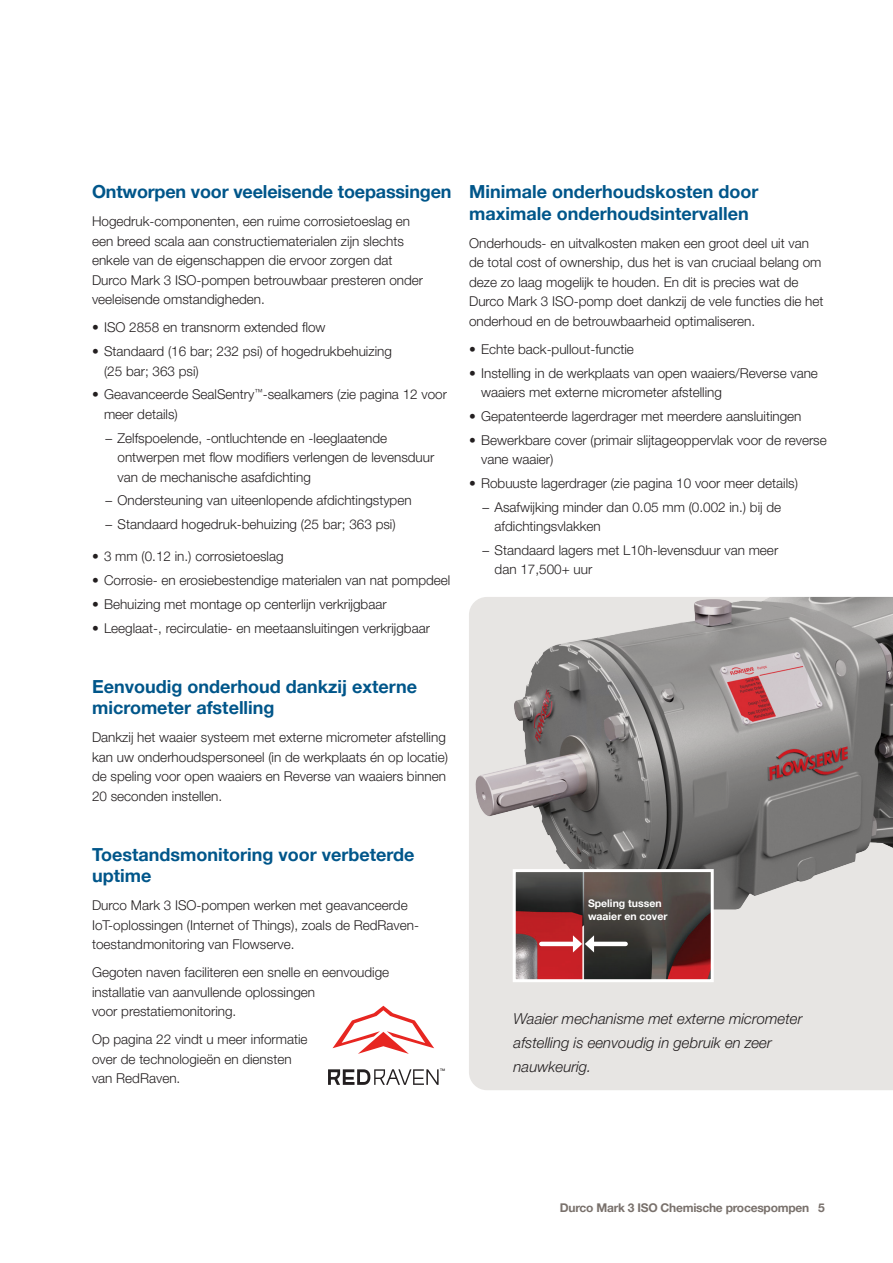
<style>
.page{position:relative;width:893px;height:1263px;background:#fff}
.page>*{position:absolute;margin:0;border:0;box-sizing:border-box;transform-origin:0 0}
.Subhead_Level_1__blue{font:700 18px/21.6px "Helvetica Neue LT Pro";color:#00568a}
.t1{font:italic 300 15px/24px "Helvetica Neue LT Pro";color:#231f20}
.Body_copy{font:300 13.5px/19.5px "Helvetica Neue LT Pro";color:#231f20}
.t2{font:700 12px "Helvetica Neue LT Pro";letter-spacing:-.02em;color:#79716c}
.Footnote{font:700 10.5px/12.6px "Helvetica Neue LT Pro";color:#fff}
.t3{font:500 3.3px "Helvetica Neue LT Std";color:#231f20}
</style>
<div class="page">
<div style="left:469px;top:909px;width:424px;height:181px;background:#e7e5e3"></div>
<img style="left:469px;top:597px;width:424px;height:312px">
<img style="left:517px;top:873px;width:193px;height:105px">
<div style="left:513px;top:869px;width:201px;height:113px;border:3px solid #fff"></div>
<hr style="left:591px;top:942px;width:35px;height:4px;background:#fff">
<hr style="left:541px;top:942px;width:34px;height:4px;background:#fff">
<svg style="left:573px;top:935px;width:21px;height:17px"></svg>
<svg style="left:333px;top:1006px;width:101px;height:48px"></svg>
<svg style="left:328px;top:1069px;width:111px;height:16px"></svg>
<p class="Subhead_Level_1__blue" style="left:92px;top:181px;width:361px">Ontworpen voor veeleisende toepassingen</p>
<p class="Body_copy" style="left:92px;top:211px;width:333px">Hogedruk-componenten, een ruime corrosietoeslag en een breed scala aan constructiematerialen zijn slechts enkele van de eigenschappen die ervoor zorgen dat Durco Mark 3 ISO-pompen betrouwbaar presteren onder veeleisende omstandigheden.</p>
<p class="Body_copy" style="left:92px;top:317px;width:235px">• ISO 2858 en transnorm extended flow</p>
<p class="Body_copy" style="left:104px;top:341px;width:289px;text-indent:-12px">• Standaard (16 bar; 232 psi) of hogedrukbehuizing (25 bar; 363 psi)</p>
<p class="Body_copy" style="left:104px;top:384px;width:344px;text-indent:-12px">• Geavanceerde SealSentry<sup>™</sup>-sealkamers (zie pagina 12 voor meer details)</p>
<p class="Body_copy" style="left:118px;top:428px;width:318px;text-indent:-12px">– Zelfspoelende, -ontluchtende en -leeglaatende ontwerpen met flow modifiers verlengen de levensduur van de mechanische asafdichting</p>
<p class="Body_copy" style="left:106px;top:490px;width:308px">– Ondersteuning van uiteenlopende afdichtingstypen</p>
<p class="Body_copy" style="left:106px;top:514px;width:292px">– Standaard hogedruk-behuizing (25 bar; 363 psi)</p>
<p class="Body_copy" style="left:92px;top:546px;width:193px">• 3 mm (0.12 in.) corrosietoeslag</p>
<p class="Body_copy" style="left:92px;top:570px;width:360px">• Corrosie- en erosiebestendige materialen van nat pompdeel</p>
<p class="Body_copy" style="left:92px;top:594px;width:296px">• Behuizing met montage op centerlijn verkrijgbaar</p>
<p class="Body_copy" style="left:92px;top:618px;width:339px">• Leeglaat-, recirculatie- en meetaansluitingen verkrijgbaar</p>
<p class="Subhead_Level_1__blue" style="left:92px;top:675px;width:327px">Eenvoudig onderhoud dankzij externe micrometer afstelling</p>
<p class="Body_copy" style="left:92px;top:727px;width:357px">Dankzij het waaier systeem met externe micrometer afstelling kan uw onderhoudspersoneel (in de werkplaats én op locatie) de speling voor open waaiers en Reverse van waaiers binnen 20 seconden instellen.</p>
<p class="Subhead_Level_1__blue" style="left:92px;top:843px;width:324px">Toestandsmonitoring voor verbeterde uptime</p>
<p class="Body_copy" style="left:92px;top:895px;width:329px">Durco Mark 3 ISO-pompen werken met geavanceerde<br>IoT-oplossingen (Internet of Things), zoals de RedRaven&shy;toestandmonitoring van Flowserve.</p>
<p class="Body_copy" style="left:92px;top:962px;width:299px">Gegoten naven faciliteren een snelle en eenvoudige installatie van aanvullende oplossingen<br>voor prestatiemonitoring.</p>
<p class="Body_copy" style="left:92px;top:1029px;width:217px">Op pagina 22 vindt u meer informatie over de technologieën en diensten van RedRaven.</p>
<p class="t3" style="left:440px;top:1068px;width:6px">TM</p>
<p class="Subhead_Level_1__blue" style="left:469px;top:181px;width:291px">Minimale onderhoudskosten door maximale onderhoudsintervallen</p>
<p class="Body_copy" style="left:469px;top:233px;width:356px">Onderhouds- en uitvalkosten maken een groot deel uit van de total cost of ownership, dus het is van cruciaal belang om deze zo laag mogelijk te houden. En dit is precies wat de Durco Mark 3 ISO-pomp doet dankzij de vele functies die het onderhoud en de betrouwbaarheid optimaliseren.</p>
<p class="Body_copy" style="left:469px;top:339px;width:166px">• Echte back-pullout-functie</p>
<p class="Body_copy" style="left:481px;top:363px;width:338px;text-indent:-12px">• Instelling in de werkplaats van open waaiers/Reverse vane waaiers met externe micrometer afstelling</p>
<p class="Body_copy" style="left:469px;top:406px;width:334px">• Gepatenteerde lagerdrager met meerdere aansluitingen</p>
<p class="Body_copy" style="left:481px;top:430px;width:347px;text-indent:-12px">• Bewerkbare cover (primair slijtageoppervlak voor de reverse vane waaier)</p>
<p class="Body_copy" style="left:469px;top:473px;width:330px">• Robuuste lagerdrager (zie pagina 10 voor meer details)</p>
<p class="Body_copy" style="left:495px;top:497px;width:288px;text-indent:-12px">– Asafwijking minder dan 0.05 mm (0.002 in.) bij de afdichtingsvlakken</p>
<p class="Body_copy" style="left:495px;top:540px;width:285px;text-indent:-12px">– Standaard lagers met L10h-levensduur van meer dan 17,500+ uur</p>
<p class="Footnote" style="left:588px;top:897px;width:81px">Speling tussen waaier en cover</p>
<p class="t1" style="left:514px;top:1007px;width:290px">Waaier mechanisme met externe micrometer afstelling is eenvoudig in gebruik en zeer nauwkeurig.</p>
<p class="t2" style="left:560px;top:1200px;width:267px">Durco Mark 3 ISO Chemische procespompen 5</p>
</div>
